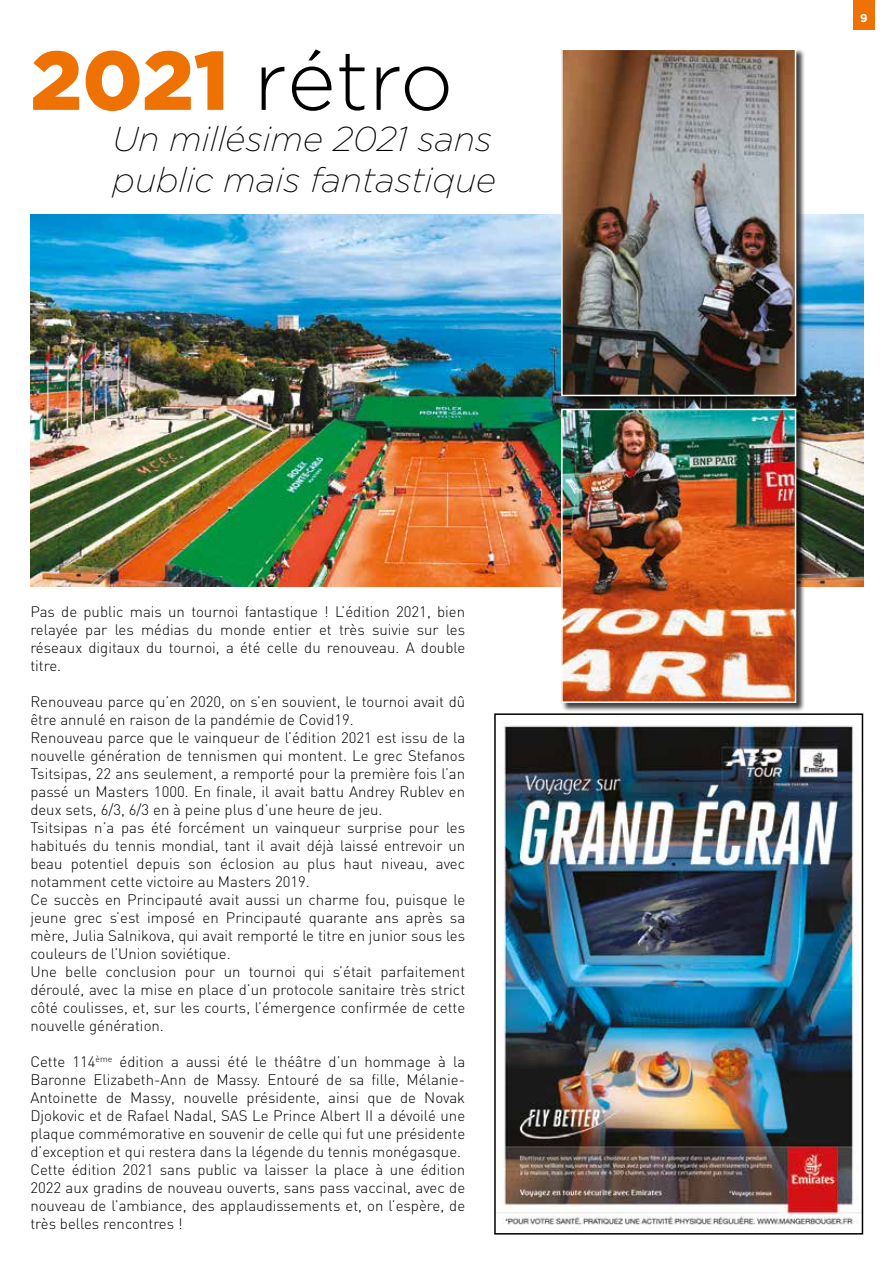
<style>
.page{position:relative;width:893px;height:1263px;background:#fff}
.page>*{position:absolute;margin:0;border:0;box-sizing:border-box;transform-origin:0 0}
.t1{font:300 83.1px "Gotham";color:#000}
.t2{font:italic 200 34.5px/41.4px "Gotham";color:#000}
.t3{font:300 15px/18px "DIN";color:#000}
.t4{font:700 11.25px "Gotham";color:#fff}
.s1{font-weight:900;color:#ee7203}
</style>
<div class="page">
<div style="left:853px;top:0;width:22px;height:29px;background:#ee7203"></div>
<img style="left:497px;top:716px;width:363px;height:509px">
<div style="left:494px;top:713px;width:369px;height:521px;border:2px solid #000"></div>
<img style="left:30px;top:215px;width:833px;height:372px">
<div style="left:561px;top:408px;width:244px;height:304px;background:#000;opacity:.75"></div>
<img style="left:564px;top:412px;width:229px;height:288px">
<div style="left:561px;top:409px;width:235px;height:294px;border:2px solid #fff"></div>
<div style="left:561px;top:48px;width:244px;height:357px;background:#000;opacity:.75"></div>
<img style="left:564px;top:52px;width:229px;height:341px">
<div style="left:561px;top:49px;width:235px;height:347px;border:2px solid #fff"></div>
<h1 class="t1" style="left:30px;top:35px;width:424px"><span class="s1">2021</span> rétro</h1>
<h2 class="t2" style="left:113px;top:118px;width:385px">Un millésime 2021 sans public mais fantastique</h2>
<p class="t3" style="left:30px;top:602px;width:436px;text-align:justify">Pas de public mais un tournoi fantastique ! L’édition 2021, bien relayée par les médias du monde entier et très suivie sur les réseaux digitaux du tournoi, a été celle du renouveau. A double titre.</p>
<p class="t3" style="left:30px;top:692px;width:436px">Renouveau parce qu’en 2020, on s’en souvient, le tournoi avait dû être annulé en raison de la pandémie de Covid19.<br>Renouveau parce que le vainqueur de l’édition 2021 est issu de la nouvelle génération de tennismen qui montent. Le grec Stefanos Tsitsipas, 22 ans seulement, a remporté pour la première fois l’an passé un Masters 1000. En finale, il avait battu Andrey Rublev en deux sets, 6/3, 6/3 en à peine plus d’une heure de jeu.<br>Tsitsipas n’a pas été forcément un vainqueur surprise pour les habitués du tennis mondial, tant il avait déjà laissé entrevoir un beau potentiel depuis son éclosion au plus haut niveau, avec notamment cette victoire au Masters 2019.<br>Ce succès en Principauté avait aussi un charme fou, puisque le jeune grec s’est imposé en Principauté quarante ans après sa mère, Julia Salnikova, qui avait remporté le titre en junior sous les couleurs de l’Union soviétique.<br>Une belle conclusion pour un tournoi qui s’était parfaitement déroulé, avec la mise en place d’un protocole sanitaire très strict côté coulisses, et, sur les courts, l’émergence confirmée de cette nouvelle génération.</p>
<p class="t3" style="left:30px;top:1052px;width:436px">Cette 114<sup>ème</sup> édition a aussi été le théâtre d’un hommage à la Baronne Elizabeth-Ann de Massy. Entouré de sa fille, Mélanie-Antoinette de Massy, nouvelle présidente, ainsi que de Novak Djokovic et de Rafael Nadal, SAS Le Prince Albert II a dévoilé une plaque commémorative en souvenir de celle qui fut une présidente d’exception et qui restera dans la légende du tennis monégasque.<br>Cette édition 2021 sans public va laisser la place à une édition 2022 aux gradins de nouveau ouverts, sans pass vaccinal, avec de nouveau de l’ambiance, des applaudissements et, on l’espère, de très belles rencontres !</p>
<p class="t4" style="left:860px;top:11px;width:9px">9</p>
</div>
